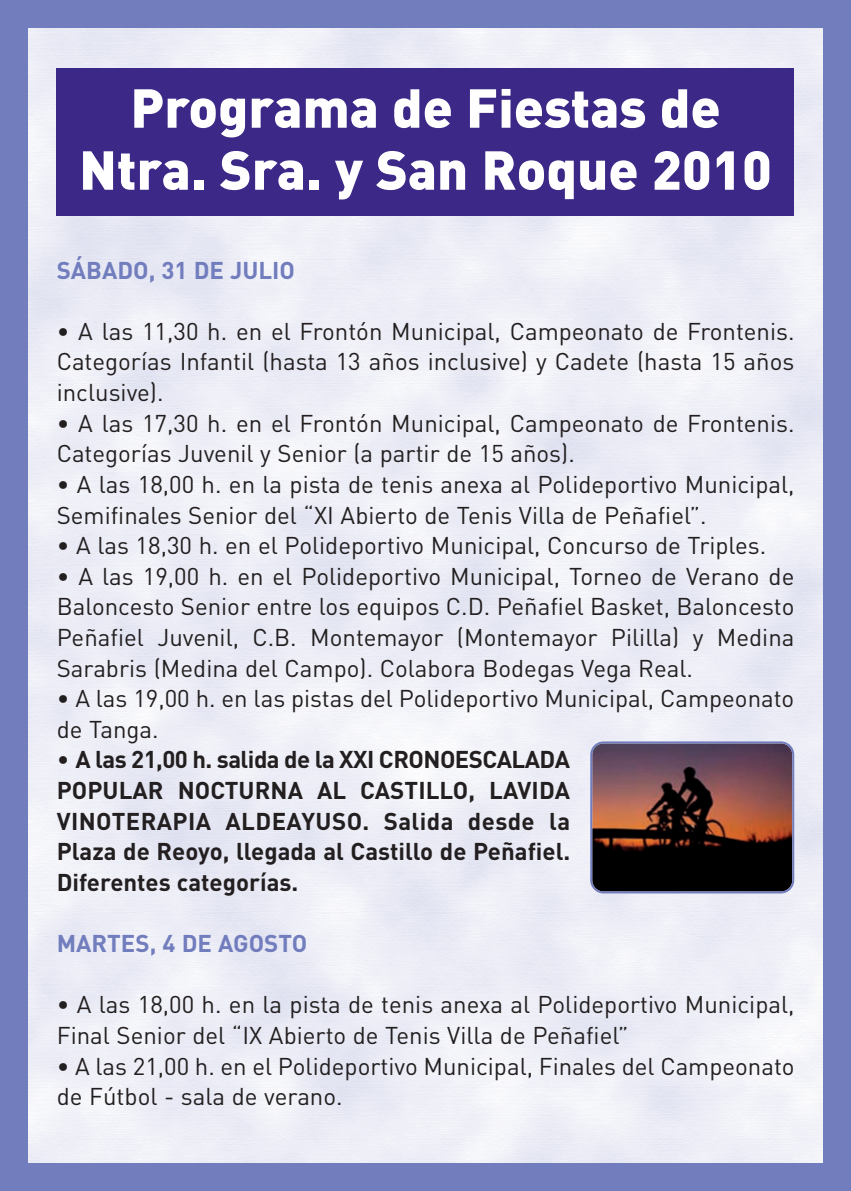
<style>
.page{position:relative;width:851px;height:1191px;background:#fff}
.page>*{position:absolute;margin:0;border:0;box-sizing:border-box;transform-origin:0 0}
.t1{font:900 54px/62px "DIN";color:#fff;text-align:center}
.t2{font:24px/30.6px "DIN";color:#231f20}
.t3{font:700 24px/30.6px "DIN";color:#231f20;text-align:justify}
.t4{font:700 24px "DIN";color:#717dbd}
.s1{font-weight:400}
</style>
<div class="page">
<div style="left:0;top:0;width:850px;height:1191px;background:#717dbd"></div>
<img style="left:28px;top:28px;width:794px;height:1134px">
<svg style="left:590px;top:741px;width:204px;height:152px;background:#513435"></svg>
<div style="left:57px;top:68px;width:737px;height:147px;background:#3c2886"></div>
<h1 class="t1" style="left:79px;top:78px;width:694px">Programa de Fiestas de<br>Ntra. Sra. y San Roque 2010</h1>
<p class="t4" style="left:57px;top:256px;width:240px">SÁBADO, 31 DE JULIO</p>
<p class="t2" style="left:57px;top:316px;width:739px;text-align:justify">• A las 11,30 h. en el Frontón Municipal, Campeonato de Frontenis.<br>Categorías Infantil (hasta 13 años inclusive) y Cadete (hasta 15 años inclusive).</p>
<p class="t2" style="left:57px;top:408px;width:739px">• A las 17,30 h. en el Frontón Municipal, Campeonato de Frontenis.<br>Categorías Juvenil y Senior (a partir de 15 años).</p>
<p class="t2" style="left:57px;top:469px;width:739px">• A las 18,00 h. en la pista de tenis anexa al Polideportivo Municipal,<br>Semifinales Senior del “XI Abierto de Tenis Villa de Peñafiel”.</p>
<p class="t2" style="left:57px;top:530px;width:711px">• A las 18,30 h. en el Polideportivo Municipal, Concurso de Triples.</p>
<p class="t2" style="left:57px;top:561px;width:739px;text-align:justify">• A las 19,00 h. en el Polideportivo Municipal, Torneo de Verano de Baloncesto Senior entre los equipos C.D. Peñafiel Basket, Baloncesto Peñafiel Juvenil, C.B. Montemayor (Montemayor Pililla) y Medina Sarabris (Medina del Campo). Colabora Bodegas Vega Real.</p>
<p class="t2" style="left:57px;top:683px;width:739px">• A las 19,00 h. en las pistas del Polideportivo Municipal, Campeonato de Tanga.</p>
<p class="t3" style="left:57px;top:745px;width:515px"><span class="s1">•</span> A las 21,00 h. salida de la XXI CRONOESCALADA POPULAR NOCTURNA AL CASTILLO, LAVIDA VINOTERAPIA ALDEAYUSO. Salida desde la Plaza de Reoyo, llegada al Castillo de Peñafiel.<br>Diferentes categorías.</p>
<p class="t4" style="left:57px;top:929px;width:252px">MARTES, 4 DE AGOSTO</p>
<p class="t2" style="left:57px;top:989px;width:739px">• A las 18,00 h. en la pista de tenis anexa al Polideportivo Municipal,<br>Final Senior del “IX Abierto de Tenis Villa de Peñafiel”</p>
<p class="t2" style="left:57px;top:1051px;width:739px">• A las 21,00 h. en el Polideportivo Municipal, Finales del Campeonato de Fútbol - sala de verano.</p>
</div>
